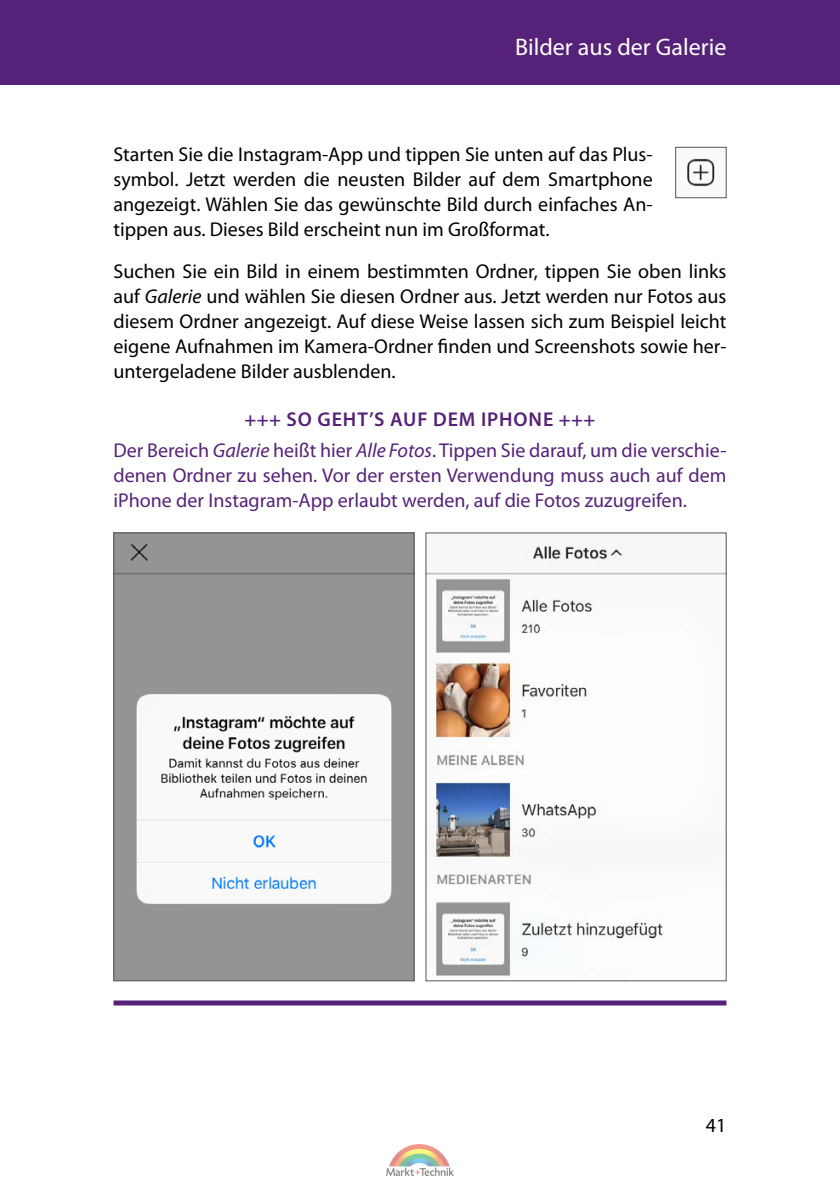
<style>
.page{position:relative;width:840px;height:1191px;background:#fff}
.page>*{position:absolute;margin:0;border:0;box-sizing:border-box;transform-origin:0 0}
.t1{font:24px "Myriad Pro";color:#fff}
.t2{font:20px/25px "Myriad Pro";color:#000;text-align:justify}
.t3{font:20px/30.6px "Myriad Pro";color:#562279;text-align:center}
.s1{font-style:italic}
.s2{font-weight:600}
</style>
<div class="page">
<div style="left:0;top:0;width:839px;height:84px;background:#562279"></div>
<div style="left:113px;top:1000px;width:613px;height:5px;background:#562279"></div>
<img style="left:115px;top:534px;width:297px;height:445px">
<div style="left:113px;top:532px;width:301px;height:449px;border:1px solid #555756"></div>
<img style="left:427px;top:545px;width:297px;height:431px">
<img style="left:687px;top:158px;width:28px;height:29px">
<div style="left:675px;top:147px;width:51px;height:51px;border:1px solid #555756"></div>
<img style="left:386px;top:1144px;width:67px;height:31px">
<p class="t1" style="left:514px;top:32px;width:213px">Bilder aus der Galerie</p>
<p class="t2" style="left:113px;top:142px;width:540px">Starten Sie die Instagram-App und tippen Sie unten auf das Plus&shy;symbol. Jetzt werden die neusten Bilder auf dem Smartphone angezeigt. Wählen Sie das gewünschte Bild durch einfaches An&shy;tippen aus. Dieses Bild erscheint nun im Großformat.</p>
<p class="t2" style="left:113px;top:259px;width:614px">Suchen Sie ein Bild in einem bestimmten Ordner, tippen Sie oben links auf <span class="s1">Galerie</span> und wählen Sie diesen Ordner aus. Jetzt werden nur Fotos aus diesem Ordner angezeigt. Auf diese Weise lassen sich zum Beispiel leicht eigene Aufnahmen im Kamera-Ordner finden und Screenshots sowie her&shy;untergeladene Bilder ausblenden.</p>
<p class="t3" style="left:113px;top:404px;width:614px"><span class="s2">+++ SO GEHT’S AUF DEM IPHONE +++<br></span>Der Bereich <span class="s1">Galerie</span> heißt hier <span class="s1">Alle Fotos</span>. Tippen Sie darauf, um die verschie-</p>
<p class="t3" style="left:113px;top:462px;width:614px;line-height:25px;text-align:left">denen Ordner zu sehen. Vor der ersten Verwendung muss auch auf dem iPhone der Instagram-App erlaubt werden, auf die Fotos zuzugreifen.</p>
<p class="t2" style="left:705px;top:1112px;width:22px">41</p>
</div>
